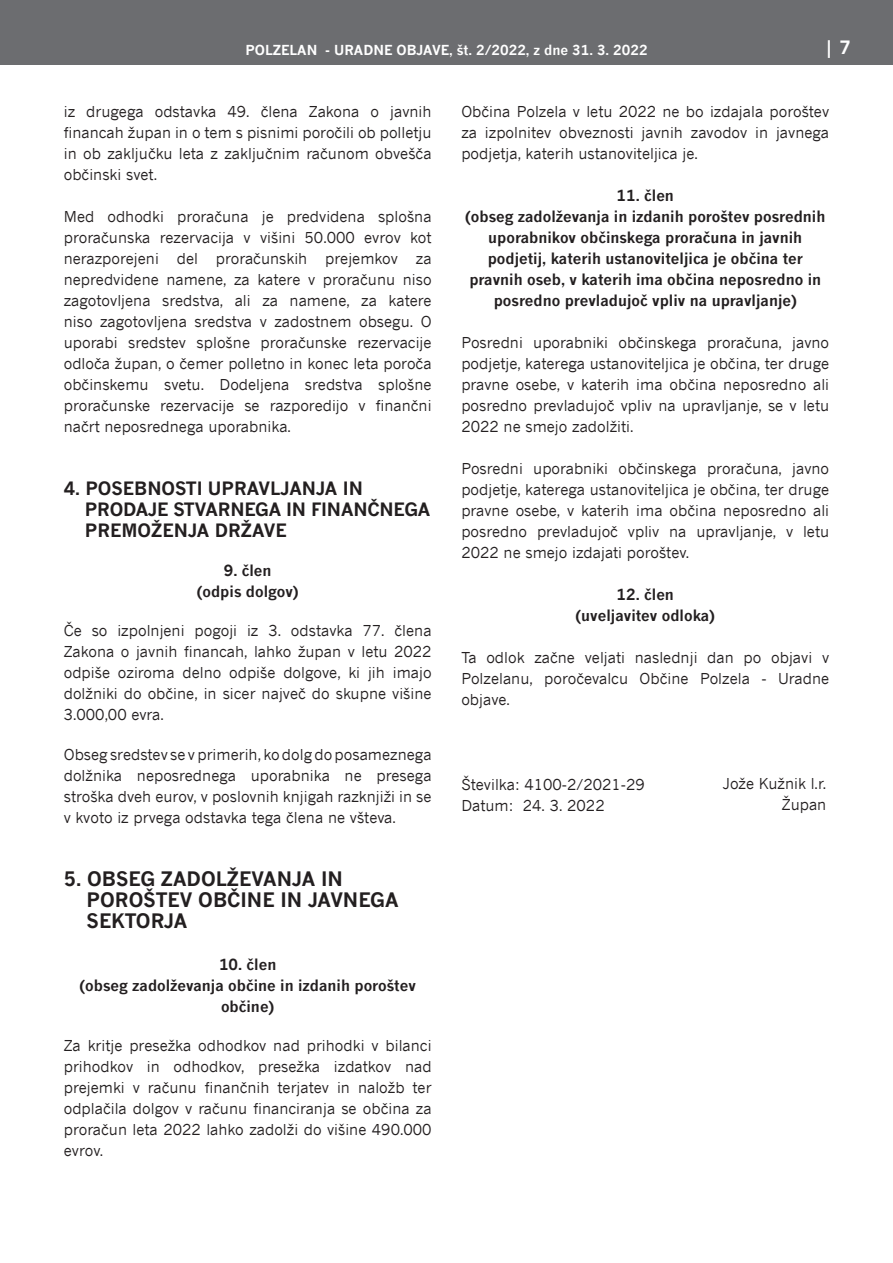
<style>
.page{position:relative;width:893px;height:1263px;background:#fff}
.page>*{position:absolute;margin:0;border:0;box-sizing:border-box;transform-origin:0 0}
.t1{font:700 19.5px/21px "News Gothic";color:#231f20}
.t2{font:700 18px/21px "News Gothic";letter-spacing:-.01em;color:#231f20}
.t3{font:700 18px "News Gothic";color:#fff}
.t4{font:15px/21px "News Gothic";color:#231f20;text-align:justify}
.t5{font:700 15px/21px "News Gothic";color:#231f20;text-align:center}
.t6{font:700 13.5px "News Gothic";color:#fff}
</style>
<div class="page">
<div style="left:0;top:0;width:893px;height:64px;background:#6c6d70"></div>
<p class="t6" style="left:245px;top:39px;width:404px">POLZELAN - URADNE OBJAVE, št. 2/2022, z dne 31. 3. 2022</p>
<p class="t3" style="left:824px;top:33px;width:29px">| 7</p>
<p class="t4" style="left:64px;top:101px;width:369px">iz drugega odstavka 49. člena Zakona o javnih financah župan in o tem s pisnimi poročili ob polletju in ob zaključku leta z zaključnim računom obvešča občinski svet.</p>
<p class="t4" style="left:64px;top:206px;width:369px">Med odhodki proračuna je predvidena splošna proračunska rezervacija v višini 50.000 evrov kot nerazporejeni del proračunskih prejemkov za nepredvidene namene, za katere v proračunu niso zagotovljena sredstva, ali za namene, za katere niso zagotovljena sredstva v zadostnem obsegu. O uporabi sredstev splošne proračunske rezervacije odloča župan, o čemer polletno in konec leta poroča občinskemu svetu. Dodeljena sredstva splošne proračunske rezervacije se razporedijo v finančni načrt neposrednega uporabnika.</p>
<p class="t2" style="left:85px;top:477px;width:347px;text-indent:-21px">4. POSEBNOSTI UPRAVLJANJA IN<br>PRODAJE STVARNEGA IN FINANČNEGA<br>PREMOŽENJA DRŽAVE</p>
<p class="t5" style="left:197px;top:559px;width:103px">9. člen<br>(odpis dolgov)</p>
<p class="t4" style="left:64px;top:620px;width:369px">Če so izpolnjeni pogoji iz 3. odstavka 77. člena Zakona o javnih financah, lahko župan v letu 2022 odpiše oziroma delno odpiše dolgove, ki jih imajo dolžniki do občine, in sicer največ do skupne višine 3.000,00 evra.</p>
<p class="t4" style="left:64px;top:743px;width:369px">Obseg sredstev se v primerih, ko dolg do posameznega dolžnika neposrednega uporabnika ne presega stroška dveh eurov, v poslovnih knjigah razknjiži in se v kvoto iz prvega odstavka tega člena ne všteva.</p>
<h1 class="t1" style="left:87px;top:866px;width:314px;text-indent:-23px">5. OBSEG ZADOLŽEVANJA IN<br>POROŠTEV OBČINE IN JAVNEGA<br>SEKTORJA</h1>
<p class="t5" style="left:80px;top:952px;width:338px">10. člen<br>(obseg zadolževanja občine in izdanih poroštev občine)</p>
<p class="t4" style="left:64px;top:1034px;width:369px">Za kritje presežka odhodkov nad prihodki v bilanci prihodkov in odhodkov, presežka izdatkov nad prejemki v računu finančnih terjatev in naložb ter odplačila dolgov v računu financiranja se občina za proračun leta 2022 lahko zadolži do višine 490.000 evrov.</p>
<p class="t4" style="left:461px;top:101px;width:369px">Občina Polzela v letu 2022 ne bo izdajala poroštev za izpolnitev obveznosti javnih zavodov in javnega podjetja, katerih ustanoviteljica je.</p>
<p class="t5" style="left:465px;top:184px;width:362px">11. člen<br>(obseg zadolževanja in izdanih poroštev posrednih uporabnikov občinskega proračuna in javnih podjetij, katerih ustanoviteljica je občina ter pravnih oseb, v katerih ima občina neposredno in posredno prevladujoč vpliv na upravljanje)</p>
<p class="t4" style="left:461px;top:332px;width:369px">Posredni uporabniki občinskega proračuna, javno podjetje, katerega ustanoviteljica je občina, ter druge pravne osebe, v katerih ima občina neposredno ali posredno prevladujoč vpliv na upravljanje, se v letu 2022 ne smejo zadolžiti.</p>
<p class="t4" style="left:461px;top:458px;width:369px">Posredni uporabniki občinskega proračuna, javno podjetje, katerega ustanoviteljica je občina, ter druge pravne osebe, v katerih ima občina neposredno ali posredno prevladujoč vpliv na upravljanje, v letu 2022 ne smejo izdajati poroštev.</p>
<p class="t5" style="left:575px;top:583px;width:141px">12. člen (uveljavitev odloka)</p>
<p class="t4" style="left:461px;top:647px;width:369px">Ta odlok začne veljati naslednji dan po objavi v Polzelanu, poročevalcu Občine Polzela - Uradne objave.</p>
<p class="t4" style="left:461px;top:773px;width:185px">Številka: 4100-2/2021-29<br>Datum: 24. 3. 2022</p>
<p class="t4" style="left:723px;top:772px;width:105px;text-align:right">Jože Kužnik l.r.<br>Župan</p>
</div>
